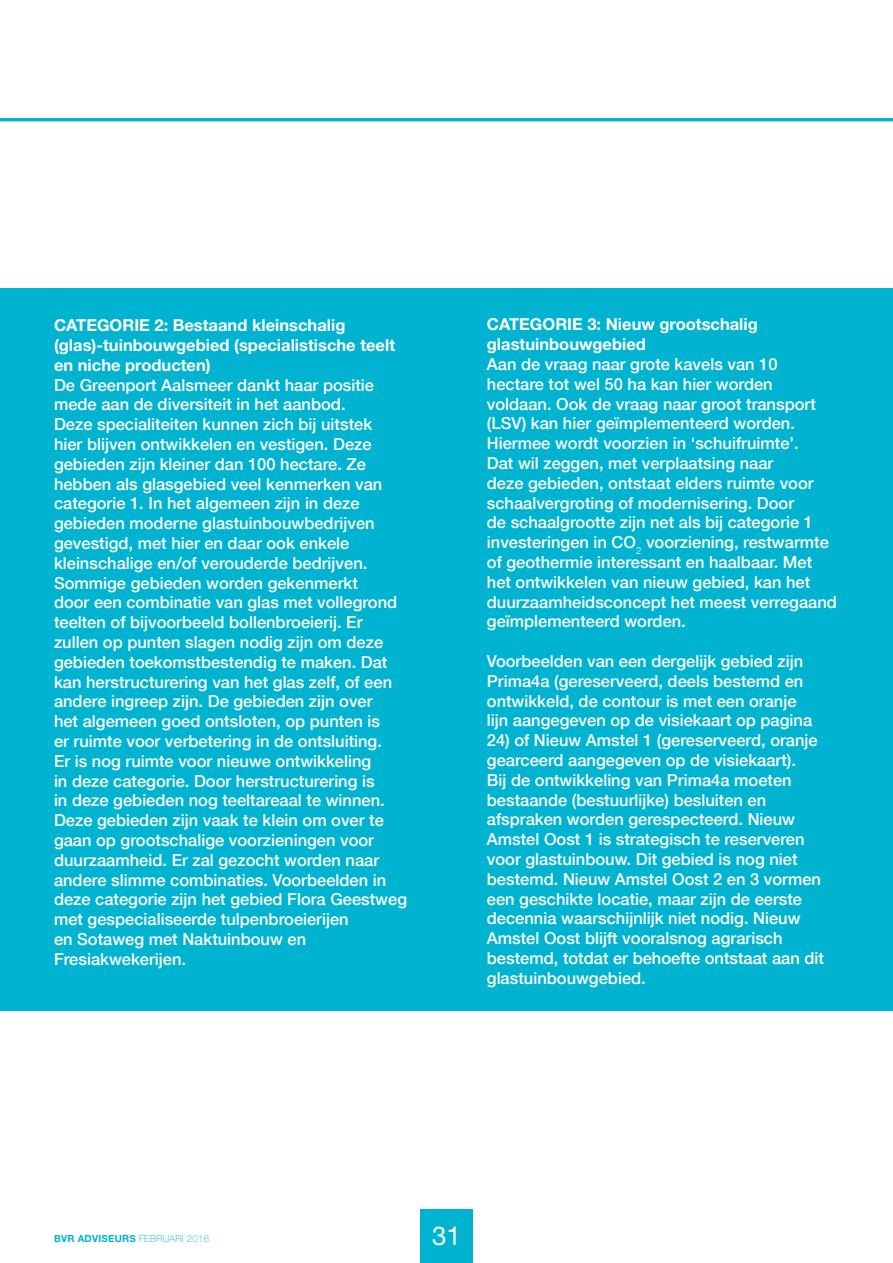
<style>
.page{position:relative;width:893px;height:1263px;background:#fff}
.page>*{position:absolute;margin:0;border:0;box-sizing:border-box;transform-origin:0 0}
.t1{font:25.95px "Helvetica Neue";color:#fff}
.t2{font:500 16.5px/19.8px "Helvetica Neue LT Com";color:#fff}
.t3{font:700 16.5px/19.8px "Helvetica Neue";color:#fff}
.t4{font:700 9.75px "Helvetica Neue";letter-spacing:.025em;color:#00b3d0}
.s1{font-weight:100}
</style>
<div class="page">
<hr style="left:0;top:118px;width:893px;height:3px;background:#00b3d0">
<div style="left:0;top:288px;width:893px;height:723px;background:#00b3d0"></div>
<div style="left:420px;top:1210px;width:53px;height:53px;background:#00b3d0"></div>
<p class="t3" style="left:54px;top:315px;width:343px">Categorie 2: Bestaand kleinschalig (glas)-tuinbouwgebied (specialistische teelt en niche producten)</p>
<p class="t2" style="left:54px;top:375px;width:355px">De Greenport Aalsmeer dankt haar positie mede aan de diversiteit in het aanbod.<br>Deze specialiteiten kunnen zich bij uitstek<br>hier blijven ontwikkelen en vestigen. Deze gebieden zijn kleiner dan 100 hectare. Ze hebben als glasgebied veel kenmerken van categorie 1. In het algemeen zijn in deze gebieden moderne glastuinbouwbedrijven gevestigd, met hier en daar ook enkele kleinschalige en/of verouderde bedrijven.<br>Sommige gebieden worden gekenmerkt<br>door een combinatie van glas met vollegrond teelten of bijvoorbeeld bollenbroeierij. Er zullen op punten slagen nodig zijn om deze gebieden toekomstbestendig te maken. Dat kan herstructurering van het glas zelf, of een andere ingreep zijn. De gebieden zijn over<br>het algemeen goed ontsloten, op punten is<br>er ruimte voor verbetering in de ontsluiting.<br>Er is nog ruimte voor nieuwe ontwikkeling<br>in deze categorie. Door herstructurering is<br>in deze gebieden nog teeltareaal te winnen.<br>Deze gebieden zijn vaak te klein om over te gaan op grootschalige voorzieningen voor duurzaamheid. Er zal gezocht worden naar andere slimme combinaties. Voorbeelden in deze categorie zijn het gebied Flora Geestweg met gespecialiseerde tulpenbroeierijen<br>en Sotaweg met Naktuinbouw en Fresiakwekerijen.</p>
<p class="t3" style="left:487px;top:314px;width:272px">Categorie 3: Nieuw grootschalig glastuinbouwgebied</p>
<p class="t2" style="left:487px;top:354px;width:351px">Aan de vraag naar grote kavels van 10 hectare tot wel 50 ha kan hier worden voldaan. Ook de vraag naar groot transport (LSV) kan hier geïmplementeerd worden.<br>Hiermee wordt voorzien in ‘schuifruimte’.<br>Dat wil zeggen, met verplaatsing naar<br>deze gebieden, ontstaat elders ruimte voor schaalvergroting of modernisering. Door<br>de schaalgrootte zijn net als bij categorie 1 investeringen in CO<sub>2</sub> voorziening, restwarmte of geothermie interessant en haalbaar. Met het ontwikkelen van nieuw gebied, kan het duurzaamheidsconcept het meest verregaand geïmplementeerd worden.</p>
<p class="t2" style="left:487px;top:651px;width:327px">Voorbeelden van een dergelijk gebied zijn Prima4a (gereserveerd, deels bestemd en ontwikkeld, de contour is met een oranje lijn aangegeven op de visiekaart op pagina</p>
<p class="t2" style="left:487px;top:730px;width:339px">24) of Nieuw Amstel 1 (gereserveerd, oranje gearceerd aangegeven op de visiekaart).<br>Bij de ontwikkeling van Prima4a moeten bestaande (bestuurlijke) besluiten en afspraken worden gerespecteerd. Nieuw Amstel Oost 1 is strategisch te reserveren voor glastuinbouw. Dit gebied is nog niet bestemd. Nieuw Amstel Oost 2 en 3 vormen een geschikte locatie, maar zijn de eerste decennia waarschijnlijk niet nodig. Nieuw Amstel Oost blijft vooralsnog agrarisch bestemd, totdat er behoefte ontstaat aan dit glastuinbouwgebied.</p>
<p class="t4" style="left:54px;top:1232px;width:157px">BVR Adviseurs <span class="s1">FEBRUARI 2016</span></p>
<h1 class="t1" style="left:432px;top:1221px;width:30px">31</h1>
</div>
